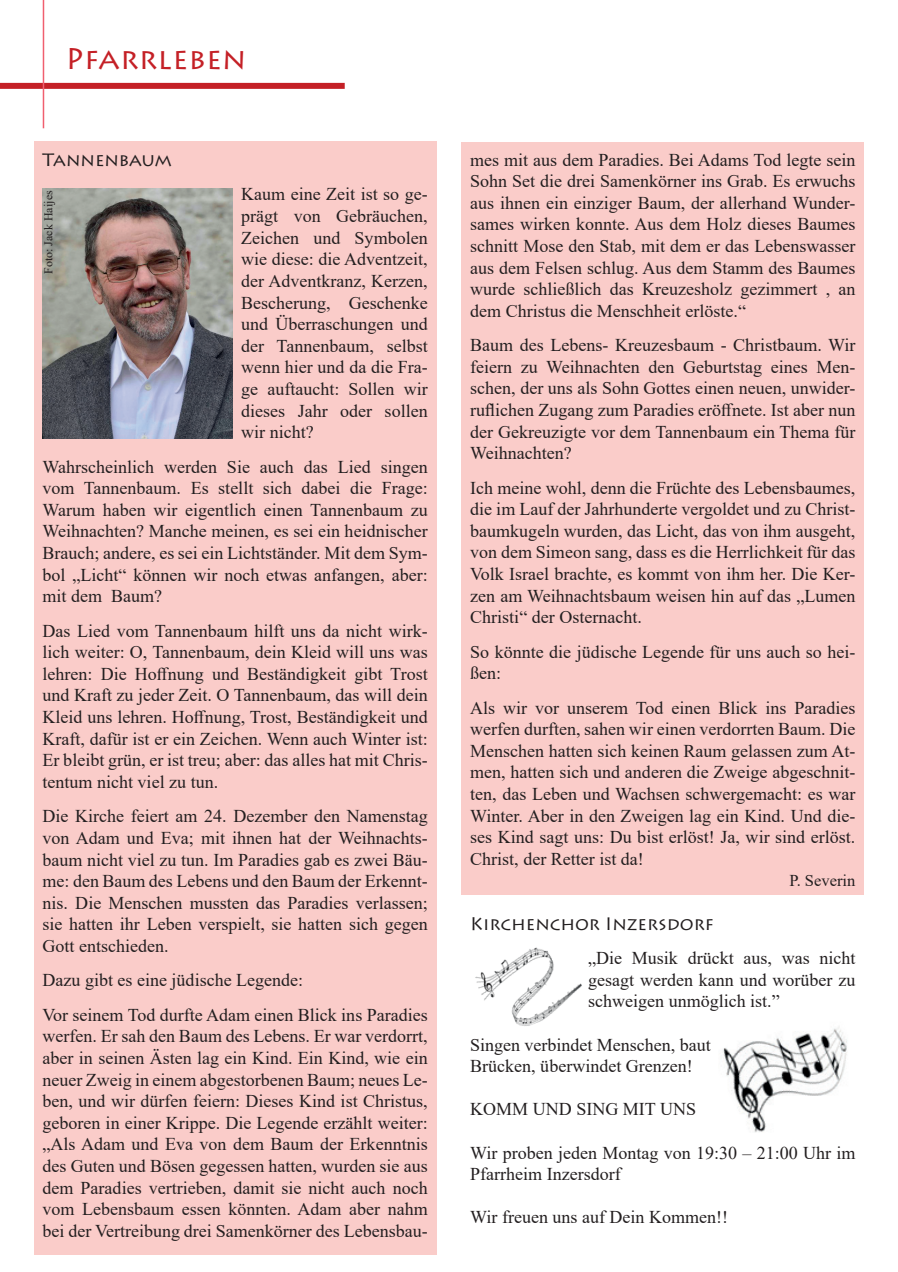
<style>
.page{position:relative;width:898px;height:1272px;background:#fff}
.page>*{position:absolute;margin:0;border:0;box-sizing:border-box;transform-origin:0 0}
.t1{font:30px "Lithos Pro";letter-spacing:.005em;color:#c42026}
.t2{font:18px/21.6px "Times New Roman";color:#231f20;text-align:justify}
.t3{font:18px "Lithos Pro";color:#231f20}
.t4{font:16.5px "Times New Roman";color:#231f20}
.t5{font:12px "Times New Roman";color:#231f20}
</style>
<div class="page">
<div style="left:461px;top:142px;width:402px;height:752px;background:#faccc9"></div>
<div style="left:0;top:83px;width:344px;height:6px;background:#c42026"></div>
<hr style="left:43px;top:0;width:1px;height:128px;background:#f05f6f">
<div style="left:34px;top:142px;width:402px;height:1112px;background:#faccc9"></div>
<img style="left:43px;top:188px;width:190px;height:250px">
<img style="left:475px;top:947px;width:107px;height:79px">
<img style="left:723px;top:1027px;width:124px;height:106px">
<h1 class="t1" style="left:65px;top:41px;width:182px">Pfarrleben</h1>
<p class="t3" style="left:43px;top:149px;width:131px">Tannenbaum</p>
<p class="t2" style="left:241px;top:183px;width:188px">Kaum eine Zeit ist so ge&shy;prägt von Gebräuchen, Zeichen und Symbolen wie diese: die Adventzeit, der Adventkranz, Kerzen, Bescherung, Geschenke und Überraschungen und der Tannenbaum, selbst wenn hier und da die Fra&shy;ge auftaucht: Sollen wir dieses Jahr oder sollen wir nicht?</p>
<p class="t2" style="left:43px;top:455px;width:386px">Wahrscheinlich werden Sie auch das Lied singen vom Tannenbaum. Es stellt sich dabei die Frage:<br>Warum haben wir eigentlich einen Tannenbaum zu Weihnachten? Manche meinen, es sei ein heidnischer Brauch; andere, es sei ein Lichtständer. Mit dem Sym&shy;bol „Licht“ können wir noch etwas anfangen, aber: mit dem Baum?</p>
<p class="t2" style="left:43px;top:619px;width:386px">Das Lied vom Tannenbaum hilft uns da nicht wirk&shy;lich weiter: O, Tannenbaum, dein Kleid will uns was lehren: Die Hoffnung und Beständigkeit gibt Trost und Kraft zu jeder Zeit. O Tannenbaum, das will dein Kleid uns lehren. Hoffnung, Trost, Beständigkeit und Kraft, dafür ist er ein Zeichen. Wenn auch Winter ist:<br>Er bleibt grün, er ist treu; aber: das alles hat mit Chris&shy;tentum nicht viel zu tun.</p>
<p class="t2" style="left:43px;top:804px;width:386px">Die Kirche feiert am 24. Dezember den Namenstag von Adam und Eva; mit ihnen hat der Weihnachts&shy;baum nicht viel zu tun. Im Paradies gab es zwei Bäu&shy;me: den Baum des Lebens und den Baum der Erkennt&shy;nis. Die Menschen mussten das Paradies verlassen; sie hatten ihr Leben verspielt, sie hatten sich gegen Gott entschieden.</p>
<p class="t2" style="left:43px;top:962px;width:386px;line-height:34.3px">Dazu gibt es eine jüdische Legende:<br>Vor seinem Tod durfte Adam einen Blick ins Paradies</p>
<p class="t2" style="left:43px;top:1024px;width:386px">werfen. Er sah den Baum des Lebens. Er war verdorrt, aber in seinen Ästen lag ein Kind. Ein Kind, wie ein neuer Zweig in einem abgestorbenen Baum; neues Le&shy;ben, und wir dürfen feiern: Dieses Kind ist Christus, geboren in einer Krippe. Die Legende erzählt weiter: „Als Adam und Eva von dem Baum der Erkenntnis des Guten und Bösen gegessen hatten, wurden sie aus dem Paradies vertrieben, damit sie nicht auch noch vom Lebensbaum essen könnten. Adam aber nahm bei der Vertreibung drei Samenkörner des Lebensbau-</p>
<p class="t5" style="left:40px;top:274px;width:85px;rotate:-90deg">Foto: Jack Haijes</p>
<p class="t2" style="left:470px;top:148px;width:386px">mes mit aus dem Paradies. Bei Adams Tod legte sein Sohn Set die drei Samenkörner ins Grab. Es erwuchs aus ihnen ein einziger Baum, der allerhand Wunder&shy;sames wirken konnte. Aus dem Holz dieses Baumes schnitt Mose den Stab, mit dem er das Lebenswasser aus dem Felsen schlug. Aus dem Stamm des Baumes wurde schließlich das Kreuzesholz gezimmert , an dem Christus die Menschheit erlöste.“</p>
<p class="t2" style="left:470px;top:334px;width:386px">Baum des Lebens- Kreuzesbaum - Christbaum. Wir feiern zu Weihnachten den Geburtstag eines Men&shy;schen, der uns als Sohn Gottes einen neuen, unwider&shy;ruflichen Zugang zum Paradies eröffnete. Ist aber nun der Gekreuzigte vor dem Tannenbaum ein Thema für Weihnachten?</p>
<p class="t2" style="left:470px;top:476px;width:386px">Ich meine wohl, denn die Früchte des Lebensbaumes, die im Lauf der Jahrhunderte vergoldet und zu Christ&shy;baumkugeln wurden, das Licht, das von ihm ausgeht, von dem Simeon sang, dass es die Herrlichkeit für das Volk Israel brachte, es kommt von ihm her. Die Ker&shy;zen am Weihnachtsbaum weisen hin auf das „Lumen Christi“ der Osternacht.</p>
<p class="t2" style="left:470px;top:640px;width:386px">So könnte die jüdische Legende für uns auch so hei&shy;ßen:</p>
<p class="t2" style="left:470px;top:696px;width:386px">Als wir vor unserem Tod einen Blick ins Paradies werfen durften, sahen wir einen verdorrten Baum. Die Menschen hatten sich keinen Raum gelassen zum At&shy;men, hatten sich und anderen die Zweige abgeschnit&shy;ten, das Leben und Wachsen schwergemacht: es war Winter. Aber in den Zweigen lag ein Kind. Und die&shy;ses Kind sagt uns: Du bist erlöst! Ja, wir sind erlöst.<br>Christ, der Retter ist da!</p>
<p class="t4" style="left:789px;top:869px;width:68px">P. Severin</p>
<p class="t3" style="left:470px;top:913px;width:245px">Kirchenchor Inzersdorf</p>
<p class="t2" style="left:588px;top:946px;width:269px">„Die Musik drückt aus, was nicht gesagt werden kann und worüber zu schweigen unmöglich ist.”</p>
<p class="t2" style="left:470px;top:1033px;width:242px">Singen verbindet Menschen, baut<br>Brücken, überwindet Grenzen!</p>
<p class="t2" style="left:470px;top:1097px;width:227px">KOMM UND SING MIT UNS</p>
<p class="t2" style="left:470px;top:1141px;width:386px">Wir proben jeden Montag von 19:30 – 21:00 Uhr im<br>Pfarrheim Inzersdorf</p>
<p class="t2" style="left:470px;top:1205px;width:259px">Wir freuen uns auf Dein Kommen!!</p>
</div>
